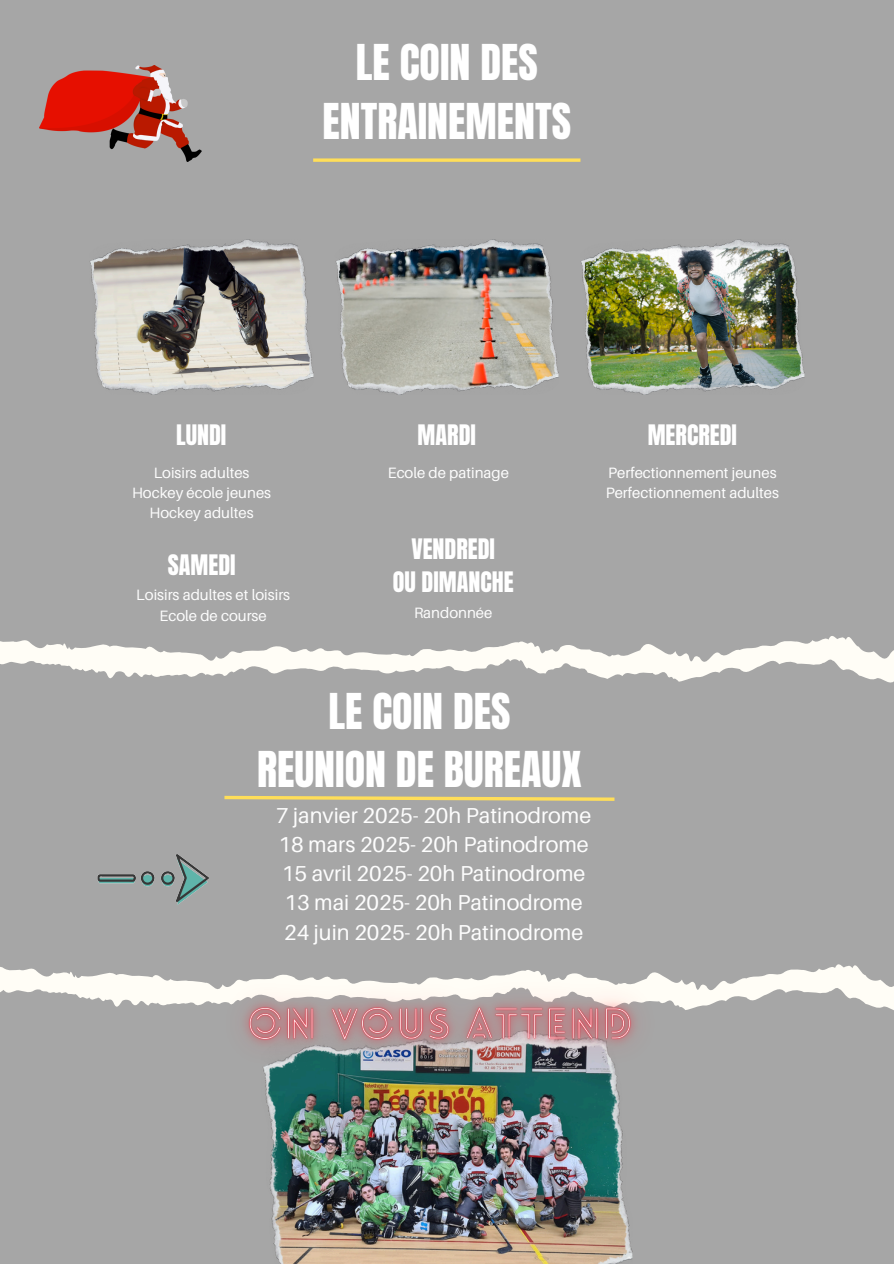
<style>
.page{position:relative;width:894px;height:1264px;background:#fff}
.page>*{position:absolute;margin:0;border:0;box-sizing:border-box;transform-origin:0 0}
.t1{font:42px/58.5px "Anton";color:#fff;text-align:center}
.t2{font:24px/32.7px "Anton";color:#fff;text-align:center}
.t3{font:21.6px/29.2px "Aileron";color:#fdfdfd}
.t4{font:15px "Aileron";color:#fdfdfd}
.t5{font:15px "Aileron";color:#fefefe}
</style>
<div class="page">
<div style="left:0;top:0;width:893px;height:1263px;background:#a6a6a6"></div>
<svg style="left:313px;top:158px;width:267px;height:4px"></svg>
<img style="left:90px;top:239px;width:223px;height:155px">
<img style="left:336px;top:239px;width:222px;height:155px">
<img style="left:581px;top:239px;width:223px;height:155px">
<svg style="left:0;top:964px;width:893px;height:46px"></svg>
<svg style="left:0;top:636px;width:893px;height:47px"></svg>
<img style="left:97px;top:854px;width:112px;height:51px">
<img style="left:266px;top:1101px;width:366px;height:162px">
<img style="left:39px;top:66px;width:162px;height:95px">
<svg style="left:224px;top:795px;width:391px;height:6px"></svg>
<img style="left:194px;top:964px;width:494px;height:137px">
<p class="t1" style="left:322px;top:34px;width:250px">LE COIN DES<br>ENTRAINEMENTS</p>
<p class="t2" style="left:176px;top:419px;width:52px">LUNDI</p>
<p class="t2" style="left:417px;top:419px;width:60px">MARDI</p>
<p class="t4" style="left:154px;top:463px;width:97px">Loisirs adultes</p>
<h2 class="t4" style="left:132px;top:483px;width:140px">Hockey école jeunes</h2>
<h2 class="t4" style="left:149px;top:504px;width:105px">Hockey adultes</h2>
<h2 class="t4" style="left:388px;top:463px;width:123px">Ecole de patinage</h2>
<p class="t2" style="left:168px;top:548px;width:69px">SAMEDI</p>
<p class="t4" style="left:136px;top:586px;width:155px">Loisirs adultes et loisirs</p>
<p class="t4" style="left:160px;top:606px;width:109px">Ecole de course</p>
<h2 class="t2" style="left:393px;top:533px;width:122px">VENDREDI<br>OU DIMANCHE</h2>
<p class="t4" style="left:414px;top:604px;width:80px">Randonnée</p>
<p class="t2" style="left:647px;top:419px;width:91px">MERCREDI</p>
<p class="t5" style="left:608px;top:463px;width:170px">Perfectionnement jeunes</p>
<p class="t5" style="left:605px;top:483px;width:175px">Perfectionnement adultes</p>
<p class="t1" style="left:257px;top:682px;width:326px">LE COIN DES<br>REUNION DE BUREAUX</p>
<h2 class="t3" style="left:276px;top:800px;width:317px">7 janvier 2025- 20h Patinodrome<br>18 mars 2025- 20h Patinodrome<br>15 avril 2025- 20h Patinodrome<br>13 mai 2025- 20h Patinodrome<br>24 juin 2025- 20h Patinodrome</h2>
</div>
